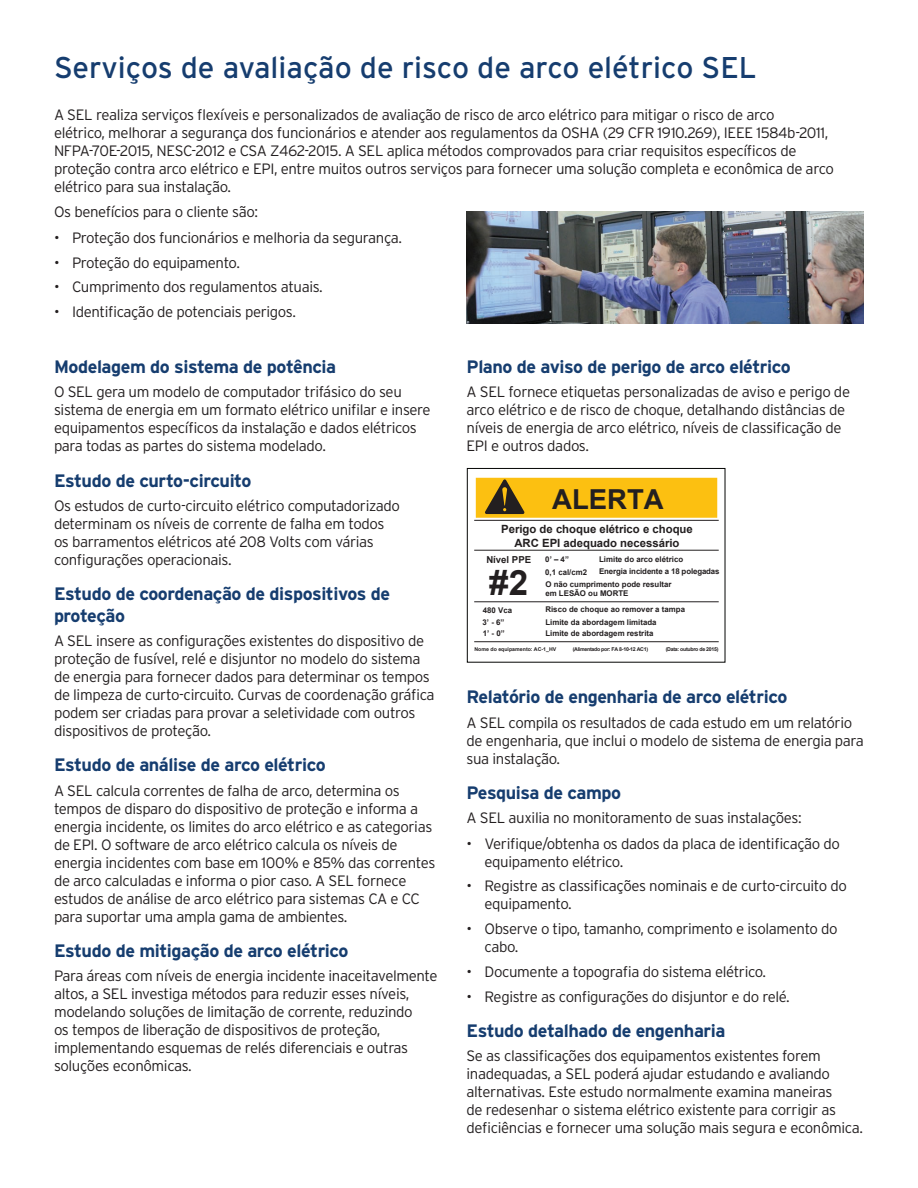
<style>
.page{position:relative;width:918px;height:1188px;background:#fff}
.page>*{position:absolute;margin:0;border:0;box-sizing:border-box;transform-origin:0 0}
.t1{font:700 34.95px "Arial";color:#231f20}
.t2{font:30px "Interstate Poly";color:#163d6f}
.t3{font:700 27.45px "Arial";color:#231f20}
.t4{font:700 18px/21.6px "Interstate Poly";letter-spacing:-.025em;color:#163d6f}
.t5{font:300 15px/18px "Interstate Poly";letter-spacing:-.025em;color:#231f20}
.t6{font:700 11.4px/13.6px "Arial";color:#231f20;text-align:center}
.t7{font:700 9.6px "Arial";color:#231f20}
.t8{font:700 7.95px "Arial";color:#231f20}
.t9{font:700 7.8px/9.4px "Arial";color:#231f20}
.t10{font:700 5.25px "Arial";letter-spacing:-.05em;color:#231f20}
.t11{font:700 5.25px "Arial";color:#231f20}
</style>
<div class="page">
<div style="left:467px;top:468px;width:258px;height:194px;border:1px solid #040503"></div>
<div style="left:476px;top:478px;width:241px;height:39px;background:#fcc011"></div>
<div style="left:476px;top:478px;width:241px;height:40px;border:1px solid #fcc011"></div>
<svg style="left:485px;top:479px;width:40px;height:35px"></svg>
<hr style="left:474px;top:520px;width:245px;height:1px;background:#231f20">
<hr style="left:474px;top:550px;width:245px;height:1px;background:#231f20">
<hr style="left:474px;top:601px;width:245px;height:1px;background:#231f20">
<hr style="left:474px;top:641px;width:245px;height:1px;background:#231f20">
<img style="left:467px;top:212px;width:397px;height:112px">
<h2 class="t2" style="left:54px;top:46px;width:704px">Serviços de avaliação de risco de arco elétrico SEL</h2>
<p class="t5" style="left:54px;top:105px;width:781px">A SEL realiza serviços flexíveis e personalizados de avaliação de risco de arco elétrico para mitigar o risco de arco<br>elétrico, melhorar a segurança dos funcionários e atender aos regulamentos da OSHA (29 CFR 1910.269), IEEE 1584b-2011, NFPA-70E-2015, NESC-2012 e CSA Z462-2015. A SEL aplica métodos comprovados para criar requisitos específicos de proteção contra arco elétrico e EPI, entre muitos outros serviços para fornecer uma solução completa e econômica de arco elétrico para sua instalação.</p>
<p class="t5" style="left:54px;top:202px;width:206px">Os benefícios para o cliente são:</p>
<p class="t5" style="left:54px;top:228px;width:350px">• Proteção dos funcionários e melhoria da segurança.</p>
<p class="t5" style="left:54px;top:253px;width:187px">• Proteção do equipamento.</p>
<p class="t5" style="left:54px;top:277px;width:270px">• Cumprimento dos regulamentos atuais.</p>
<p class="t5" style="left:54px;top:302px;width:243px">• Identificação de potenciais perigos.</p>
<p class="t4" style="left:54px;top:355px;width:284px">Modelagem do sistema de potência</p>
<p class="t5" style="left:54px;top:382px;width:378px">O SEL gera um modelo de computador trifásico do seu sistema de energia em um formato elétrico unifilar e insere equipamentos específicos da instalação e dados elétricos para todas as partes do sistema modelado.</p>
<p class="t4" style="left:54px;top:469px;width:199px">Estudo de curto-circuito</p>
<p class="t5" style="left:54px;top:496px;width:348px">Os estudos de curto-circuito elétrico computadorizado determinam os níveis de corrente de falha em todos os barramentos elétricos até 208 Volts com várias configurações operacionais.</p>
<p class="t4" style="left:54px;top:582px;width:338px">Estudo de coordenação de dispositivos de proteção</p>
<p class="t5" style="left:54px;top:631px;width:382px">A SEL insere as configurações existentes do dispositivo de proteção de fusível, relé e disjuntor no modelo do sistema de energia para fornecer dados para determinar os tempos de limpeza de curto-circuito. Curvas de coordenação gráfica podem ser criadas para provar a seletividade com outros dispositivos de proteção.</p>
<p class="t4" style="left:54px;top:753px;width:273px">Estudo de análise de arco elétrico</p>
<p class="t5" style="left:54px;top:781px;width:383px">A SEL calcula correntes de falha de arco, determina os tempos de disparo do dispositivo de proteção e informa a energia incidente, os limites do arco elétrico e as categorias de EPI. O software de arco elétrico calcula os níveis de energia incidentes com base em 100% e 85% das correntes de arco calculadas e informa o pior caso. A SEL fornece estudos de análise de arco elétrico para sistemas CA e CC para suportar uma ampla gama de ambientes.</p>
<p class="t4" style="left:54px;top:939px;width:296px">Estudo de mitigação de arco elétrico</p>
<p class="t5" style="left:54px;top:966px;width:385px">Para áreas com níveis de energia incidente inaceitavelmente altos, a SEL investiga métodos para reduzir esses níveis, modelando soluções de limitação de corrente, reduzindo<br>os tempos de liberação de dispositivos de proteção, implementando esquemas de relés diferenciais e outras soluções econômicas.</p>
<p class="t4" style="left:467px;top:355px;width:326px">Plano de aviso de perigo de arco elétrico</p>
<p class="t5" style="left:467px;top:382px;width:385px">A SEL fornece etiquetas personalizadas de aviso e perigo de arco elétrico e de risco de choque, detalhando distâncias de níveis de energia de arco elétrico, níveis de classificação de EPI e outros dados.</p>
<h3 class="t3" style="left:552px;top:480px;width:113px">ALERTA</h3>
<p class="t6" style="left:501px;top:522px;width:193px">Perigo de choque elétrico e choque<br>ARC EPI adequado necessário</p>
<p class="t9" style="left:545px;top:555px;width:25px">0’ – 4”</p>
<h1 class="t1" style="left:489px;top:558px;width:40px">#2</h1>
<p class="t7" style="left:486px;top:553px;width:46px">Nível PPE</p>
<p class="t9" style="left:599px;top:553px;width:122px;line-height:12.1px">Limite do arco elétrico<br>Energia incidente a 18 polegadas</p>
<p class="t9" style="left:545px;top:605px;width:141px">Risco de choque ao remover a tampa</p>
<p class="t8" style="left:545px;top:567px;width:43px">0,1 cal/cm2</p>
<p class="t9" style="left:545px;top:579px;width:128px">O não cumprimento pode resultar em LESÃO ou MORTE</p>
<p class="t9" style="left:483px;top:605px;width:31px">480 Vca</p>
<p class="t11" style="left:474px;top:646px;width:83px">Nome do equipamento: AC-1_HV</p>
<p class="t10" style="left:573px;top:646px;width:77px">(Alimentado por: FA 8-10-12 AC1)</p>
<p class="t9" style="left:483px;top:617px;width:24px;line-height:10.8px">3’ - 6”<br>1’ - 0”</p>
<p class="t9" style="left:545px;top:617px;width:113px;line-height:11.1px">Limite da abordagem limitada<br>Limite de abordagem restrita</p>
<p class="t10" style="left:666px;top:646px;width:54px">(Data: outubro de 2015)</p>
<p class="t4" style="left:467px;top:685px;width:322px">Relatório de engenharia de arco elétrico</p>
<p class="t5" style="left:467px;top:712px;width:399px">A SEL compila os resultados de cada estudo em um relatório de engenharia, que inclui o modelo de sistema de energia para sua instalação.</p>
<p class="t4" style="left:467px;top:781px;width:156px">Pesquisa de campo</p>
<p class="t5" style="left:467px;top:808px;width:337px">A SEL auxilia no monitoramento de suas instalações:</p>
<p class="t5" style="left:485px;top:834px;width:357px;text-indent:-18px">• Verifique/obtenha os dados da placa de identificação do equipamento elétrico.</p>
<p class="t5" style="left:485px;top:876px;width:364px;text-indent:-18px">• Registre as classificações nominais e de curto-circuito do equipamento.</p>
<p class="t5" style="left:485px;top:919px;width:355px;text-indent:-18px">• Observe o tipo, tamanho, comprimento e isolamento do cabo.</p>
<p class="t5" style="left:467px;top:962px;width:301px">• Documente a topografia do sistema elétrico.</p>
<p class="t5" style="left:467px;top:987px;width:325px">• Registre as configurações do disjuntor e do relé.</p>
<p class="t4" style="left:467px;top:1019px;width:260px">Estudo detalhado de engenharia</p>
<p class="t5" style="left:467px;top:1046px;width:398px">Se as classificações dos equipamentos existentes forem inadequadas, a SEL poderá ajudar estudando e avaliando alternativas. Este estudo normalmente examina maneiras<br>de redesenhar o sistema elétrico existente para corrigir as deficiências e fornecer uma solução mais segura e econômica.</p>
</div>
